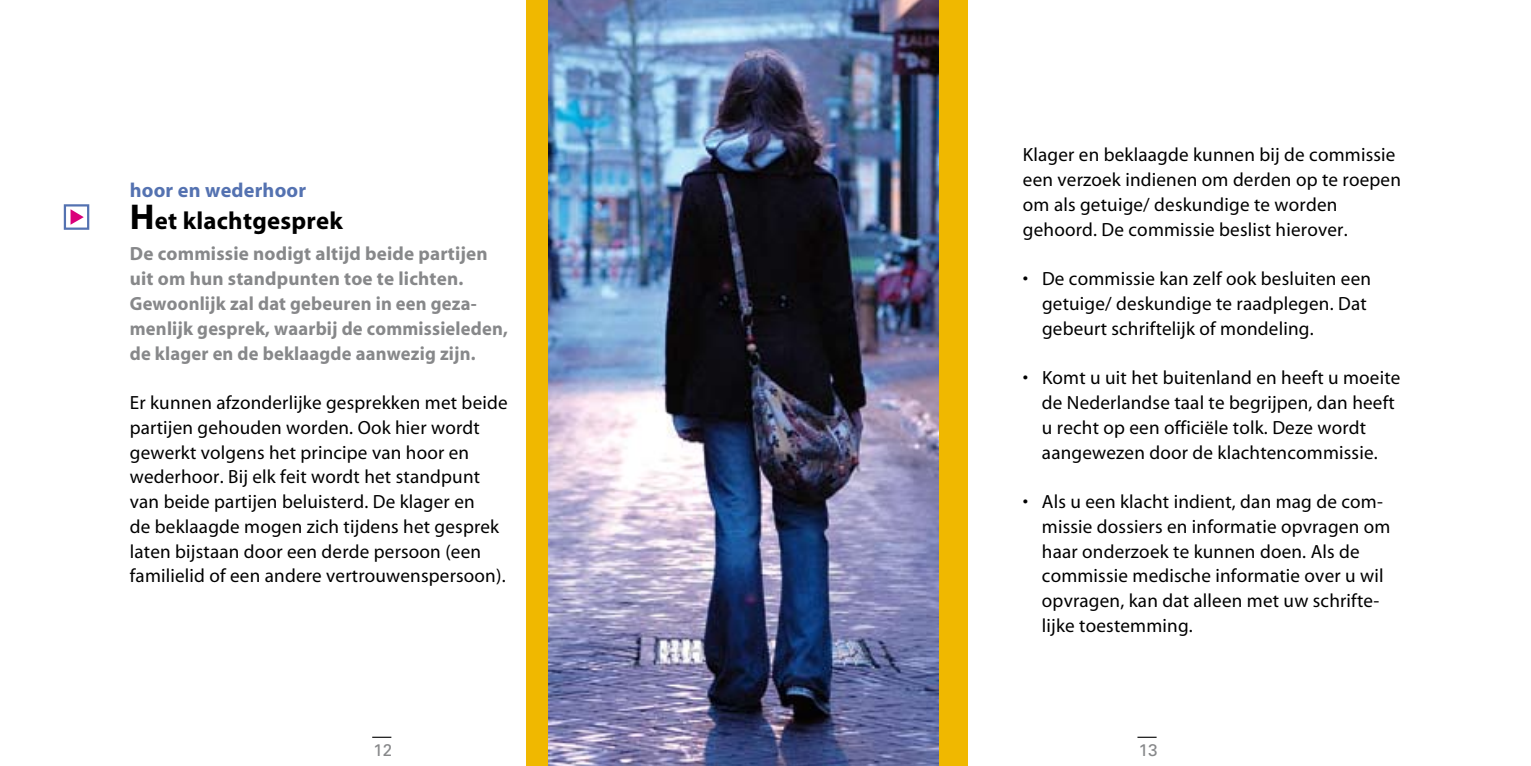
<style>
.page{position:relative;width:1531px;height:766px;background:#fff}
.page>*{position:absolute;margin:0;border:0;box-sizing:border-box;transform-origin:0 0}
.t1{font:24.75px "Myriad MM 700 600";letter-spacing:.01em;color:#000}
.t2{font:20.25px "Myriad MM 700 600";letter-spacing:.01em;color:#5472b1}
.t3{font:19.12px/24.8px "Myriad MM 400 600";letter-spacing:.01em;color:#000}
.t4{font:19.12px/24.8px "Myriad MM 700 600";letter-spacing:.01em;color:#87888a}
.t5{font:16.88px "Univers";color:#87888a}
.s1{font-size:36px}
</style>
<div class="page">
<div style="left:765px;top:0;width:203px;height:765px;background:#f0b800"></div>
<svg style="left:1137px;top:736px;width:19px;height:1px"></svg>
<img style="left:548px;top:0;width:391px;height:765px">
<div style="left:526px;top:0;width:22px;height:765px;background:#f0b800"></div>
<div style="left:64px;top:204px;width:25px;height:26px;background:#fff;border:2px solid #5472b1"></div>
<svg style="left:71px;top:209px;width:13px;height:16px"></svg>
<svg style="left:372px;top:736px;width:19px;height:1px"></svg>
<p class="t2" style="left:130px;top:181px;width:178px">hoor en wederhoor</p>
<p class="t1" style="left:130px;top:209px;width:214px"><span class="s1">H</span>et klachtgesprek</p>
<p class="t4" style="left:130px;top:242px;width:380px">De commissie nodigt altijd beide partijen uit om hun standpunten toe te lichten.<br>Gewoonlijk zal dat gebeuren in een geza&shy;menlijk gesprek, waarbij de commissieleden, de klager en de beklaagde aanwezig zijn.</p>
<p class="t3" style="left:130px;top:391px;width:379px">Er kunnen afzonderlijke gesprekken met beide partijen gehouden worden. Ook hier wordt gewerkt volgens het principe van hoor en wederhoor. Bij elk feit wordt het standpunt van beide partijen beluisterd. De klager en<br>de beklaagde mogen zich tijdens het gesprek laten bijstaan door een derde persoon (een familielid of een andere vertrouwenspersoon).</p>
<p class="t5" style="left:373px;top:739px;width:20px">12</p>
<p class="t3" style="left:1023px;top:143px;width:379px">Klager en beklaagde kunnen bij de commissie een verzoek indienen om derden op te roepen om als getuige/ deskundige te worden gehoord. De commissie beslist hierover.</p>
<p class="t3" style="left:1042px;top:267px;width:331px;text-indent:-19px">• De commissie kan zelf ook besluiten een getuige/ deskundige te raadplegen. Dat gebeurt schriftelijk of mondeling.</p>
<p class="t3" style="left:1042px;top:366px;width:360px;text-indent:-19px">• Komt u uit het buitenland en heeft u moeite de Nederlandse taal te begrijpen, dan heeft u recht op een officiële tolk. Deze wordt aangewezen door de klachtencommissie.</p>
<p class="t3" style="left:1042px;top:490px;width:350px;text-indent:-19px">• Als u een klacht indient, dan mag de com&shy;missie dossiers en informatie opvragen om haar onderzoek te kunnen doen. Als de commissie medische informatie over u wil opvragen, kan dat alleen met uw schrifte&shy;lijke toestemming.</p>
<p class="t5" style="left:1138px;top:739px;width:20px">13</p>
</div>
